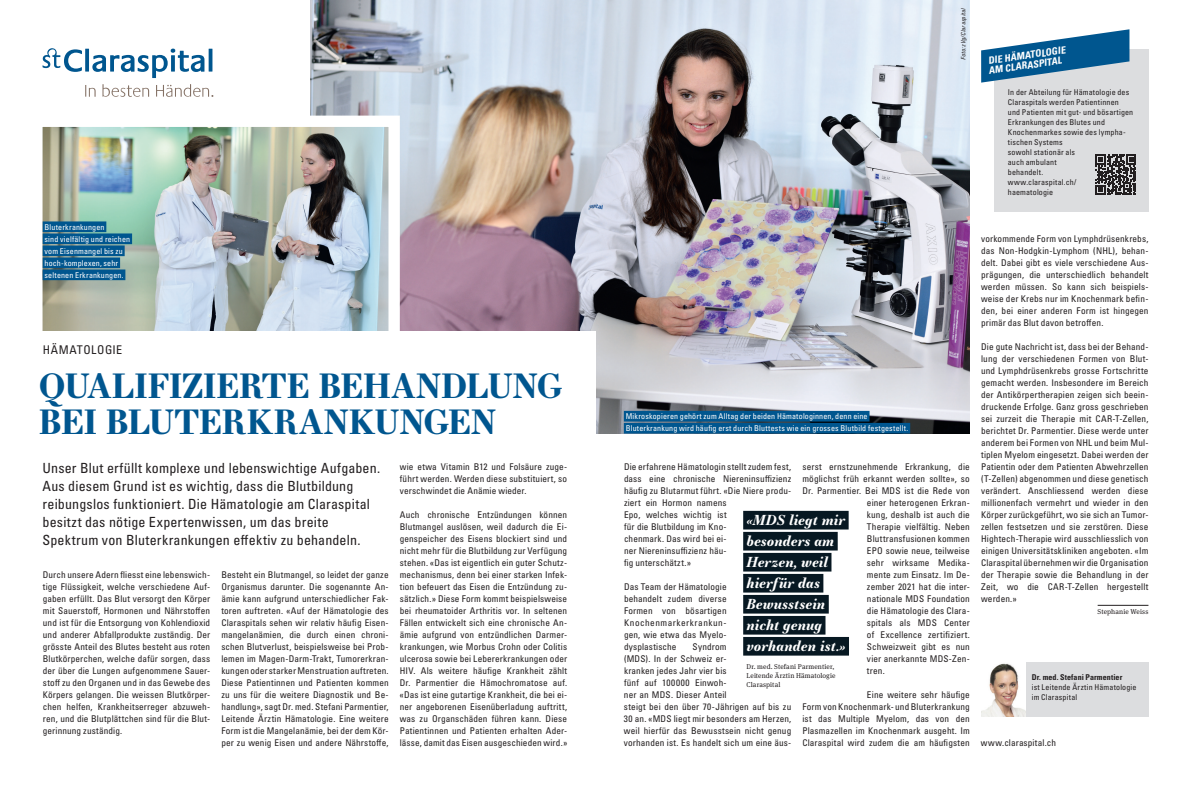
<style>
.page{position:relative;width:1191px;height:800px;background:#fff}
.page>*{position:absolute;margin:0;border:0;box-sizing:border-box;transform-origin:0 0}
.t1{font:700 34px/36px "Essonnes Text";letter-spacing:-.01em;color:#00568f}
.t2{font:condensed 14px/18px "Univers LT Pro";letter-spacing:.015em;color:#231f20}
.t3{font:italic 700 14px/21px "Essonnes Text";color:#fff}
.t4{font:condensed 12px "Univers LT Pro";letter-spacing:.04em;color:#231f20}
.t5{font:italic 700 condensed 9.9px/9.9px "Univers LT Pro";color:#fff}
.t6{font:condensed 9.2px/12px "Univers LT Pro";letter-spacing:.01em;color:#231f20;text-align:justify}
.t7{font:condensed 8px/10px "Univers LT Pro";letter-spacing:.02em;color:#231f20}
.t8{font:condensed 8px/12px "Univers LT Pro";letter-spacing:.02em;color:#fff}
.t9{font:700 condensed 8px "Univers LT Pro";letter-spacing:.01em;color:#231f20}
.t10{font:7px/9px "Meta Serif Pro";letter-spacing:.015em;color:#231f20}
.t11{font:italic condensed 6px "Univers LT Pro";letter-spacing:.02em;color:#231f20}
</style>
<div class="page">
<img style="left:310px;top:0;width:659px;height:434px">
<div style="left:981px;top:662px;width:167px;height:54px;background:#dcdddf"></div>
<img style="left:981px;top:662px;width:44px;height:54px">
<img style="left:42px;top:110px;width:363px;height:222px">
<div style="left:25px;top:332px;width:570px;height:108px;background:#fff"></div>
<hr style="left:1097px;top:605px;width:51px;height:1px;background:#231f20">
<svg style="left:85px;top:85px;width:11px;height:12px"></svg>
<svg style="left:102px;top:84px;width:47px;height:13px"></svg>
<svg style="left:156px;top:84px;width:57px;height:13px"></svg>
<svg style="left:85px;top:49px;width:4px;height:23px"></svg>
<hr style="left:209px;top:49px;width:3px;height:23px;background:#00568f">
<svg style="left:92px;top:49px;width:112px;height:29px"></svg>
<svg style="left:43px;top:48px;width:39px;height:24px"></svg>
<div style="left:743px;top:510px;width:105px;height:19px;background:#071822"></div>
<div style="left:743px;top:531px;width:94px;height:19px;background:#071822"></div>
<div style="left:743px;top:552px;width:88px;height:19px;background:#071822"></div>
<div style="left:743px;top:573px;width:80px;height:19px;background:#071822"></div>
<div style="left:743px;top:594px;width:85px;height:19px;background:#071822"></div>
<div style="left:743px;top:615px;width:82px;height:19px;background:#071822"></div>
<div style="left:743px;top:636px;width:106px;height:19px;background:#071822"></div>
<div style="left:624px;top:411px;width:245px;height:10px;background:#00568f"></div>
<div style="left:624px;top:423px;width:286px;height:10px;background:#00568f"></div>
<div style="left:993px;top:50px;width:155px;height:162px;background:#dcdddf"></div>
<svg style="left:981px;top:29px;width:148px;height:54px"></svg>
<svg style="left:1095px;top:154px;width:41px;height:41px"></svg>
<div style="left:43px;top:221px;width:63px;height:11px;background:#00568f"></div>
<div style="left:43px;top:233px;width:89px;height:11px;background:#00568f"></div>
<div style="left:43px;top:245px;width:82px;height:11px;background:#00568f"></div>
<div style="left:43px;top:257px;width:77px;height:11px;background:#00568f"></div>
<div style="left:43px;top:269px;width:82px;height:11px;background:#00568f"></div>
<p class="t8" style="left:45px;top:220px;width:87px">Bluterkrankungen<br>sind vielfältig und reichen vom Eisenmangel bis zu hoch-komplexen, sehr seltenen Erkrankungen.</p>
<h3 class="t4" style="left:43px;top:342px;width:81px">HÄMATOLOGIE</h3>
<h1 class="t1" style="left:39px;top:367px;width:525px">QUALIFIZIERTE BEHANDLUNG<br>BEI BLUTERKRANKUNGEN</h1>
<p class="t2" style="left:43px;top:458px;width:339px">Unser Blut erfüllt komplexe und lebenswichtige Aufgaben.<br>Aus diesem Grund ist es wichtig, dass die Blutbildung reibungslos funktioniert. Die Hämatologie am Claraspital besitzt das nötige Expertenwissen, um das breite Spektrum von Bluterkrankungen effektiv zu behandeln.</p>
<p class="t6" style="left:43px;top:568px;width:169px">Durch unsere Adern fliesst eine lebenswich&shy;tige Flüssigkeit, welche verschiedene Auf&shy;gaben erfüllt. Das Blut versorgt den Körper mit Sauerstoff, Hormonen und Nährstoffen und ist für die Entsorgung von Kohlendioxid und anderer Abfallprodukte zuständig. Der grösste Anteil des Blutes besteht aus roten Blutkörperchen, welche dafür sorgen, dass der über die Lungen aufgenommene Sauer&shy;stoff zu den Organen und in das Gewebe des Körpers gelangen. Die weissen Blutkörper&shy;chen helfen, Krankheitserreger abzuweh&shy;ren, und die Blutplättchen sind für die Blut&shy;gerinnung zuständig.</p>
<p class="t6" style="left:221px;top:568px;width:169px">Besteht ein Blutmangel, so leidet der ganze Organismus darunter. Die sogenannte An&shy;ämie kann aufgrund unterschiedlicher Fak&shy;toren auftreten. «Auf der Hämatologie des Claraspitals sehen wir relativ häufig Eisen&shy;mangelanämien, die durch einen chroni&shy;schen Blutverlust, beispielsweise bei Prob&shy;lemen im Magen-Darm-Trakt, Tumorerkran&shy;kungen oder starker Menstruation auftreten.<br>Diese Patientinnen und Patienten kommen zu uns für die weitere Diagnostik und Be&shy;handlung», sagt Dr. med. Stefani Parmentier, Leitende Ärztin Hämatologie. Eine weitere Form ist die Mangelanämie, bei der dem Kör&shy;per zu wenig Eisen und andere Nährstoffe,</p>
<p class="t6" style="left:400px;top:460px;width:169px">wie etwa Vitamin B12 und Folsäure zuge&shy;führt werden. Werden diese substituiert, so verschwindet die Anämie wieder.</p>
<p class="t6" style="left:400px;top:508px;width:169px">Auch chronische Entzündungen können Blutmangel auslösen, weil dadurch die Ei&shy;genspeicher des Eisens blockiert sind und nicht mehr für die Blutbildung zur Verfügung stehen. «Das ist eigentlich ein guter Schutz&shy;mechanismus, denn bei einer starken Infek&shy;tion befeuert das Eisen die Entzündung zu&shy;sätzlich.» Diese Form kommt beispielsweise bei rheumatoider Arthritis vor. In seltenen Fällen entwickelt sich eine chronische An&shy;ämie aufgrund von entzündlichen Darmer&shy;krankungen, wie Morbus Crohn oder Colitis ulcerosa sowie bei Lebererkrankungen oder HIV. Als weitere häufige Krankheit zählt Dr. Parmentier die Hämochromatose auf. «Das ist eine gutartige Krankheit, die bei ei&shy;ner angeborenen Eisenüberladung auftritt, was zu Organschäden führen kann. Diese Patientinnen und Patienten erhalten Ader&shy;lässe, damit das Eisen ausgeschieden wird.»</p>
<p class="t11" style="left:959px;top:60px;width:54px;rotate:-90deg">Foto: zVg/Claraspital</p>
<p class="t5" style="left:986px;top:56px;width:80px;rotate:-8deg">DIE HÄMATOLOGIE<br>AM CLARASPITAL</p>
<p class="t7" style="left:1008px;top:87px;width:127px">In der Abteilung für Hämatologie des<br>Claraspitals werden Patientinnen<br>und Patienten mit gut- und bösartigen<br>Erkrankungen des Blutes und<br>Knochenmarkes sowie des lympha&shy;tischen Systems<br>sowohl stationär als<br>auch ambulant<br>behandelt.<br>www.claraspital.ch/<br>haematologie</p>
<p class="t6" style="left:981px;top:232px;width:169px">vorkommende Form von Lymphdrüsenkrebs, das Non-Hodgkin-Lymphom (NHL), behan&shy;delt. Dabei gibt es viele verschiedene Aus&shy;prägungen, die unterschiedlich behandelt werden müssen. So kann sich beispiels&shy;weise der Krebs nur im Knochenmark befin&shy;den, bei einer anderen Form ist hingegen primär das Blut davon betroffen.</p>
<p class="t6" style="left:981px;top:340px;width:169px">Die gute Nachricht ist, dass bei der Behand&shy;lung der verschiedenen Formen von Blut&shy;und Lymphdrüsenkrebs grosse Fortschritte gemacht werden. Insbesondere im Bereich der Antikörpertherapien zeigen sich beein&shy;druckende Erfolge. Ganz gross geschrieben sei zurzeit die Therapie mit CAR-T-Zellen, berichtet Dr. Parmentier. Diese werde unter anderem bei Formen von NHL und beim Mul&shy;tiplen Myelom eingesetzt. Dabei werden der Patientin oder dem Patienten Abwehrzellen (T-Zellen) abgenommen und diese genetisch verändert. Anschliessend werden diese millionenfach vermehrt und wieder in den Körper zurückgeführt, wo sie sich an Tumor&shy;zellen festsetzen und sie zerstören. Diese Hightech-Therapie wird ausschliesslich von einigen Universitätskliniken angeboten. «Im Claraspital übernehmen wir die Organisation der Therapie sowie die Behandlung in der Zeit, wo die CAR-T-Zellen hergestellt werden.»</p>
<p class="t10" style="left:1097px;top:606px;width:52px">Stephanie Weiss</p>
<p class="t8" style="left:626px;top:410px;width:284px">Mikroskopieren gehört zum Alltag der beiden Hämatologinnen, denn eine<br>Bluterkrankung wird häufig erst durch Bluttests wie ein grosses Blutbild festgestellt.</p>
<p class="t6" style="left:802px;top:460px;width:169px">serst ernstzunehmende Erkrankung, die</p>
<p class="t6" style="left:802px;top:472px;width:169px">möglichst früh erkannt werden sollte», so</p>
<p class="t6" style="left:802px;top:484px;width:169px">Dr. Parmentier. Bei MDS ist die Rede von</p>
<p class="t6" style="left:867px;top:496px;width:104px">einer heterogenen Erkran-</p>
<p class="t6" style="left:867px;top:508px;width:104px">kung, deshalb ist auch die</p>
<p class="t6" style="left:867px;top:520px;width:104px">Therapie vielfältig. Neben</p>
<p class="t6" style="left:867px;top:532px;width:104px">Bluttransfusionen kommen</p>
<p class="t6" style="left:867px;top:544px;width:104px">EPO sowie neue, teilweise</p>
<p class="t6" style="left:867px;top:556px;width:104px">sehr wirksame Medika-</p>
<p class="t6" style="left:867px;top:568px;width:104px">mente zum Einsatz. Im De-</p>
<p class="t6" style="left:867px;top:580px;width:104px">zember 2021 hat die inter-</p>
<p class="t6" style="left:867px;top:592px;width:104px">nationale MDS Foundation</p>
<p class="t6" style="left:867px;top:604px;width:104px">die Hämatologie des Clara-</p>
<p class="t6" style="left:867px;top:616px;width:104px">spitals als MDS Center</p>
<p class="t6" style="left:867px;top:628px;width:104px">of Excellence zertifiziert.</p>
<p class="t6" style="left:867px;top:640px;width:104px">Schweizweit gibt es nun</p>
<p class="t6" style="left:867px;top:652px;width:104px">vier anerkannte MDS-Zen-</p>
<p class="t6" style="left:867px;top:664px;width:19px">tren.</p>
<p class="t6" style="left:802px;top:688px;width:255px;text-align:left;text-indent:64px">Eine weitere sehr häufige<br>Form von Knochenmark- und Bluterkrankung<br>ist das Multiple Myelom, das von den<br>Plasmazellen im Knochenmark ausgeht. Im<br>Claraspital wird zudem die am häufigsten www.claraspital.ch</p>
<p class="t6" style="left:624px;top:460px;width:169px;text-align:left">Die erfahrene Hämatologin stellt zudem fest, dass eine chronische Niereninsuffizienz häufig zu Blutarmut führt. «Die Niere produ&shy;ziert ein Hormon namens<br>Epo, welches wichtig ist<br>für die Blutbildung im Kno-<br>chenmark. Das wird bei ei-<br>ner Niereninsuffizienz häu-<br>fig unterschätzt.»</p>
<p class="t6" style="left:624px;top:580px;width:104px">Das Team der Hämatologie behandelt zudem diverse Formen von bösartigen Knochenmarkerkrankun&shy;gen, wie etwa das Myelo&shy;dysplastische</p>
<h2 class="t3" style="left:746px;top:509px;width:101px">«MDS liegt mir besonders am<br>Herzen, weil hierfür das<br>Bewusstsein nicht genug vorhanden ist.»</h2>
<p class="t10" style="left:746px;top:662px;width:91px">Dr. med. Stefani Parmentier,<br>Leitende Ärztin Hämatologie<br>Claraspital</p>
<p class="t6" style="left:624px;top:640px;width:169px;text-align:left;text-indent:69px">Syndrom<br>(MDS). In der Schweiz er-<br>kranken jedes Jahr vier bis<br>fünf auf 100000 Einwoh-<br>ner an MDS. Dieser Anteil<br>steigt bei den über 70-Jährigen auf bis zu<br>30 an. «MDS liegt mir besonders am Herzen, weil hierfür das Bewusstsein nicht genug vorhanden ist. Es handelt sich um eine äus-</p>
<p class="t9" style="left:1031px;top:672px;width:92px">Dr. med. Stefani Parmentier</p>
<p class="t7" style="left:1031px;top:681px;width:106px">ist Leitende Ärztin Hämatologie im Claraspital</p>
</div>
